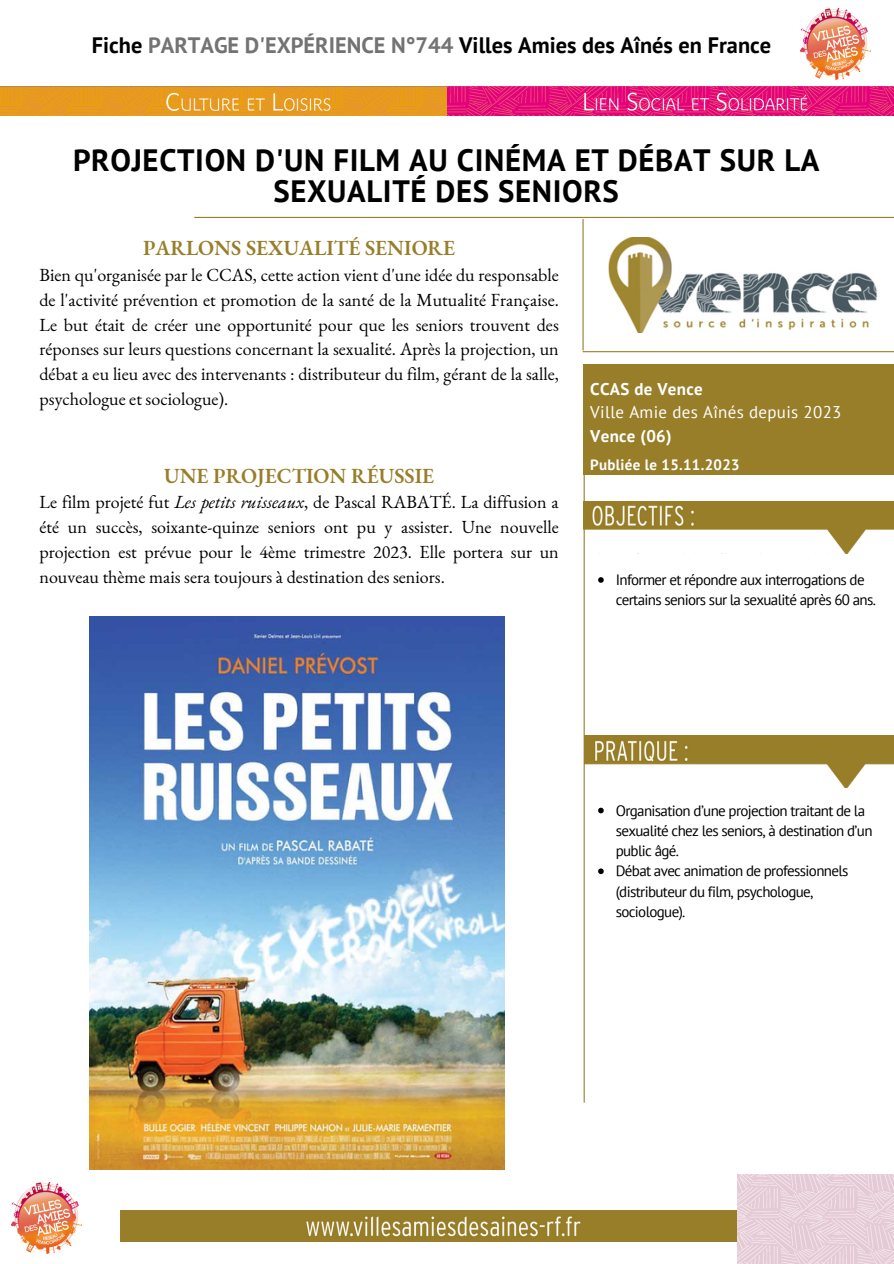
<style>
.page{position:relative;width:894px;height:1264px;background:#fff}
.page>*{position:absolute;margin:0;border:0;box-sizing:border-box;transform-origin:0 0}
.t1{font:700 30.75px/30.3px "PT Sans";letter-spacing:.02em;color:#000;text-align:center}
.t2{font:700 22.35px "PT Sans";color:#000}
.t3{font:600 21px "EB Garamond";color:#987e28}
.t4{font:18px/24.8px "EB Garamond";color:#000;text-align:justify}
.t5{font:16.95px "PT Sans";letter-spacing:.02em;color:#fff}
.t6{font:700 16.95px "PT Sans";letter-spacing:.02em;color:#fff}
.t7{font:15px/20.2px "PT Sans";letter-spacing:-.045em;color:#000}
.t8{font:700 15px "PT Sans";letter-spacing:.02em;color:#fff}
.s1{color:#737373}
.s2{font-style:italic}
</style>
<div class="page">
<hr style="left:583px;top:437px;width:1px;height:665px;background:#987e28">
<img style="left:120px;top:1210px;width:617px;height:31px">
<img style="left:737px;top:1174px;width:156px;height:89px">
<img style="left:584px;top:735px;width:309px;height:52px">
<img style="left:583px;top:501px;width:310px;height:52px">
<div style="left:583px;top:364px;width:310px;height:111px;background:#987e28"></div>
<hr style="left:195px;top:217px;width:698px;height:1px;background:#987e28">
<hr style="left:582px;top:219px;width:1px;height:131px;background:#987e28">
<hr style="left:583px;top:351px;width:310px;height:1px;background:#987e28">
<img style="left:12px;top:1182px;width:69px;height:71px">
<img style="left:608px;top:237px;width:268px;height:96px">
<img style="left:0;top:86px;width:893px;height:30px">
<img style="left:800px;top:9px;width:70px;height:71px">
<img style="left:89px;top:616px;width:415px;height:553px">
<svg style="left:598px;top:577px;width:5px;height:5px"></svg>
<svg style="left:598px;top:807px;width:5px;height:6px"></svg>
<svg style="left:598px;top:868px;width:5px;height:6px"></svg>
<p class="t2" style="left:92px;top:31px;width:680px">Fiche <span class="s1">PARTAGE D'EXPÉRIENCE N°744</span> Villes Amies des Aînés en France</p>
<p class="t1" style="left:73px;top:145px;width:747px">PROJECTION D'UN FILM AU CINÉMA ET DÉBAT SUR LA<br>SEXUALITÉ DES SENIORS</p>
<p class="t3" style="left:143px;top:234px;width:313px">PARLONS SEXUALITÉ SENIORE</p>
<p class="t4" style="left:40px;top:262px;width:520px">Bien qu'organisée par le CCAS, cette action vient d'une idée du responsable de l'activité prévention et promotion de la santé de la Mutualité Française.<br>Le but était de créer une opportunité pour que les seniors trouvent des réponses sur leurs questions concernant la sexualité. Après la projection, un débat a eu lieu avec des intervenants : distributeur du film, gérant de la salle, psychologue et sociologue).</p>
<p class="t3" style="left:164px;top:461px;width:271px">UNE PROJECTION RÉUSSIE</p>
<p class="t4" style="left:40px;top:489px;width:520px">Le film projeté fut <span class="s2">Les petits ruisseaux</span>, de Pascal RABATÉ. La diffusion a été un succès, soixante-quinze seniors ont pu y assister. Une nouvelle projection est prévue pour le 4ème trimestre 2023. Elle portera sur un nouveau thème mais sera toujours à destination des seniors.</p>
<p class="t6" style="left:590px;top:378px;width:114px">CCAS de Vence</p>
<p class="t5" style="left:590px;top:401px;width:253px">Ville Amie des Aînés depuis 2023</p>
<p class="t6" style="left:590px;top:424px;width:83px">Vence (06)</p>
<p class="t8" style="left:590px;top:454px;width:151px">Publiée le 15.11.2023</p>
<p class="t7" style="left:615px;top:569px;width:262px">Informer et répondre aux interrogations de certains seniors sur la sexualité après 60 ans.</p>
<p class="t7" style="left:615px;top:799px;width:258px">Organisation d’une projection traitant de la sexualité chez les seniors, à destination d’un public âgé.</p>
<p class="t7" style="left:615px;top:860px;width:234px">Débat avec animation de professionnels (distributeur du film, psychologue, sociologue).</p>
</div>
